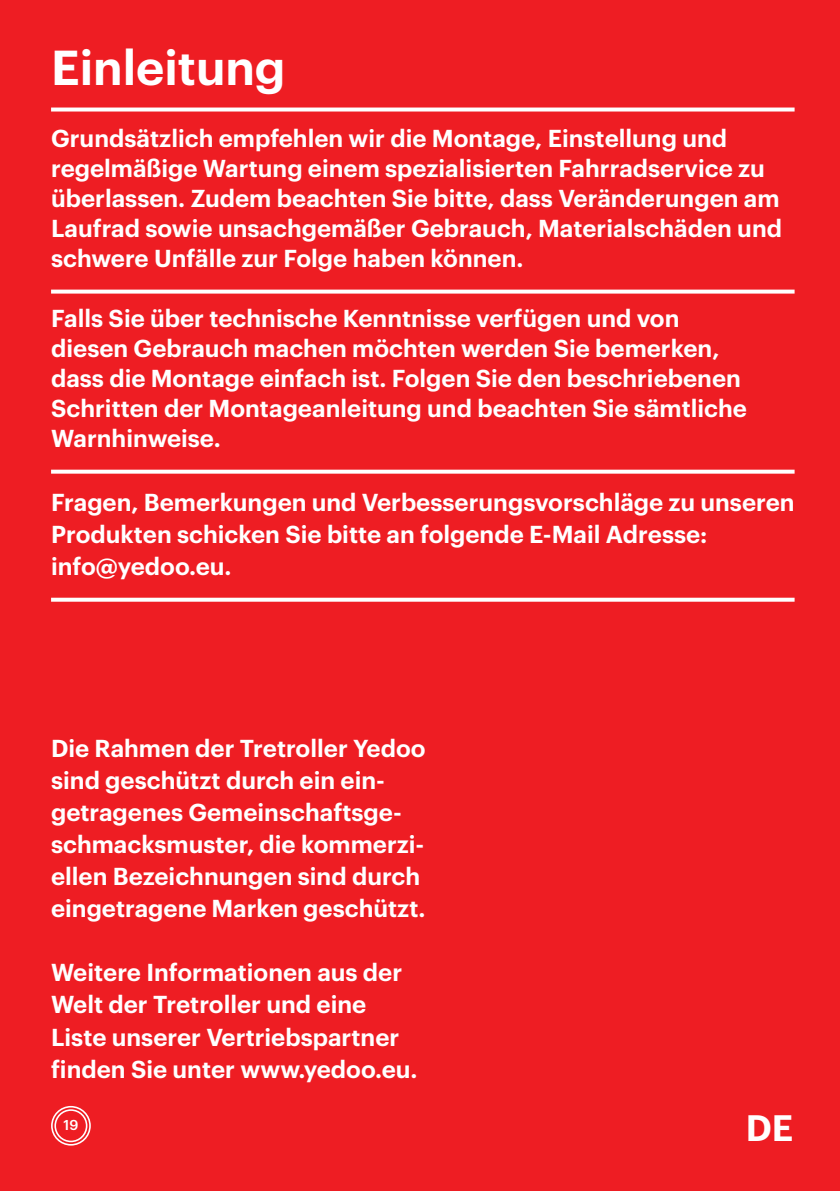
<style>
.page{position:relative;width:840px;height:1191px;background:#fff}
.page>*{position:absolute;margin:0;border:0;box-sizing:border-box;transform-origin:0 0}
.t1{font:600 48px "Graphik";color:#fff}
.t2{font:600 36px "Graphik";color:#fff}
.t3{font:600 24px/32px "Graphik";color:#fff}
.t4{font:500 14px "Graphik";color:#fff}
</style>
<div class="page">
<div style="left:0;top:0;width:839px;height:1191px;background:#ee1d23"></div>
<svg style="left:51px;top:1106px;width:40px;height:39px"></svg>
<svg style="left:51px;top:107px;width:743px;height:4px;background:#fce1e1"></svg>
<svg style="left:51px;top:289px;width:743px;height:4px;background:#fcddde"></svg>
<svg style="left:51px;top:469px;width:743px;height:4px;background:#fbd9da"></svg>
<svg style="left:51px;top:597px;width:743px;height:4px;background:#fbd6d7"></svg>
<h1 class="t1" style="left:51px;top:31px;width:236px">Einleitung</h1>
<p class="t3" style="left:51px;top:121px;width:732px;line-height:30px">Grundsätzlich empfehlen wir die Montage, Einstellung und regelmäßige Wartung einem spezialisierten Fahrradservice zu überlassen. Zudem beachten Sie bitte, dass Veränderungen am Laufrad sowie unsachgemäßer Gebrauch, Materialschäden und schwere Unfälle zur Folge haben können.</p>
<p class="t3" style="left:51px;top:301px;width:697px;line-height:30px">Falls Sie über technische Kenntnisse verfügen und von diesen Gebrauch machen möchten werden Sie bemerken, dass die Montage einfach ist. Folgen Sie den beschriebenen Schritten der Montageanleitung und beachten Sie sämtliche Warnhinweise.</p>
<p class="t3" style="left:51px;top:484px;width:744px">Fragen, Bemerkungen und Verbesserungsvorschläge zu unseren<br>Produkten schicken Sie bitte an folgende E-Mail Adresse: info@yedoo.eu.</p>
<p class="t3" style="left:51px;top:730px;width:376px">Die Rahmen der Tretroller Yedoo sind geschützt durch ein ein&shy;getragenes Gemeinschaftsge&shy;schmacksmuster, die kommerzi&shy;ellen Bezeichnungen sind durch eingetragene Marken geschützt.</p>
<p class="t3" style="left:51px;top:954px;width:368px">Weitere Informationen aus der<br>Welt der Tretroller und eine<br>Liste unserer Vertriebspartner finden Sie unter www.yedoo.eu.</p>
<p class="t4" style="left:63px;top:1114px;width:17px">19</p>
<h2 class="t2" style="left:745px;top:1100px;width:49px">DE</h2>
</div>
